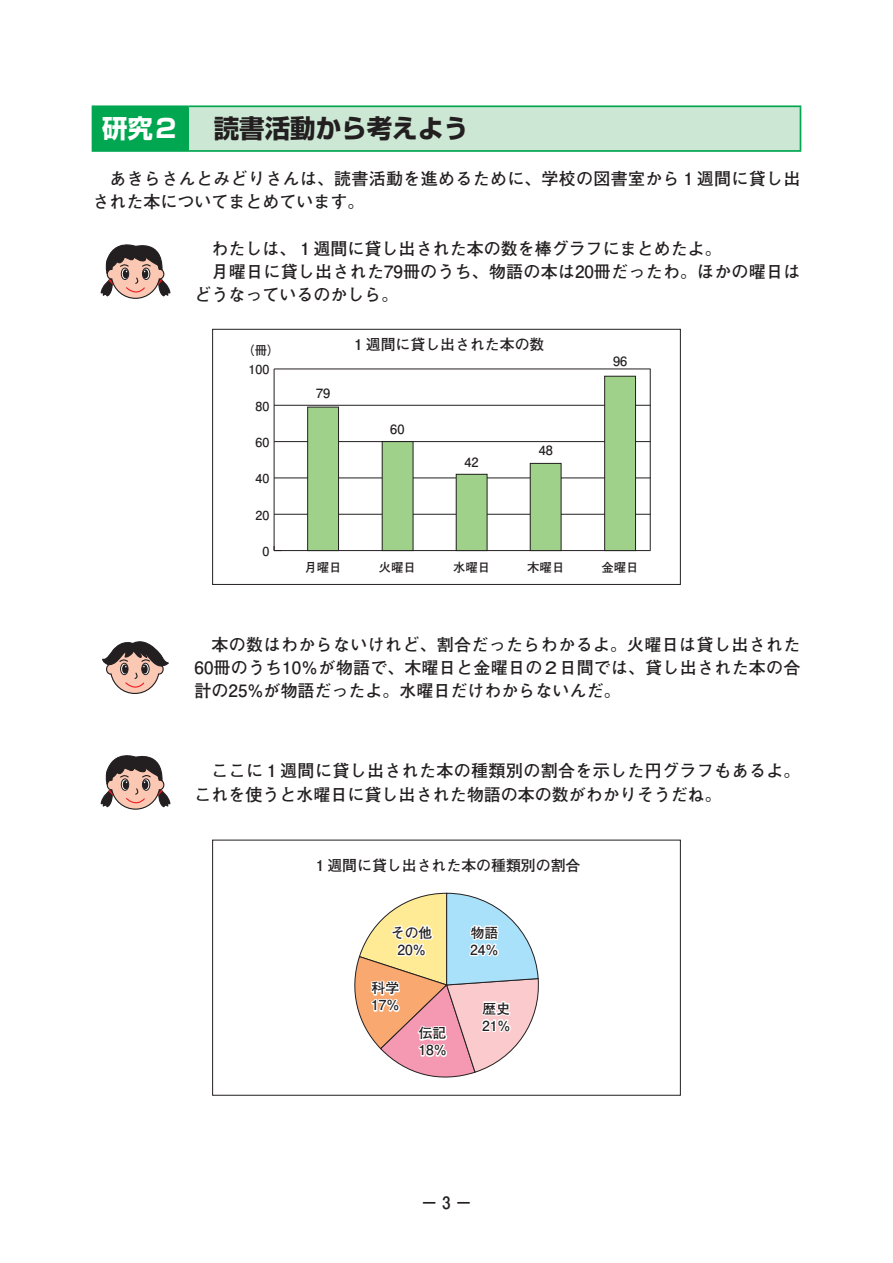
<style>
.page{position:relative;width:893px;height:1263px;background:#fff}
.page>*{position:absolute;margin:0;border:0;box-sizing:border-box;transform-origin:0 0}
.t1{font:25.5px "Shin Go Pr 5 Bold 90 pv RKSJ V";color:#231f20}
.t2{font:25.5px "Shin Go Pr 5 Bold 90 pv RKSJ V";color:#fff}
.t3{font:16.95px/23.4px "Futo Go B101 Pr 5 Bold 90 pv RKSJ H";color:#231f20}
.t4{font:16.95px/23.4px "Futo Go B101 Pr 5 Bold 90 pv RKSJ H";letter-spacing:.02em;color:#231f20}
.t5{font:14.85px "Futo Go B101 Pr 6 Bold 90 pv RKSJ H";color:#231f20}
.t6{font:13.8px/17px "Futo Go B101 Pr 6 Bold 90 pv RKSJ H";color:#231f20}
.t7{font:12.75px "Futo Go B101 Pr 6 Bold 90 pv RKSJ H";color:#231f20}
.t8{font:12.45px "Futo Go B101 Pr 6 Bold 90 pv RKSJ H";color:#231f20}
</style>
<div class="page">
<div style="left:92px;top:106px;width:96px;height:45px;background:#00a650"></div>
<div style="left:188px;top:106px;width:612px;height:45px;background:#cce7d3"></div>
<hr style="left:92px;top:105px;width:96px;height:2px;background:#00a650">
<hr style="left:188px;top:105px;width:613px;height:2px;background:#00a650">
<hr style="left:187px;top:107px;width:2px;height:43px;background:#00a650">
<hr style="left:800px;top:107px;width:1px;height:43px;background:#00a650">
<hr style="left:92px;top:150px;width:709px;height:2px;background:#00a650">
<svg style="left:102px;top:641px;width:67px;height:53px"></svg>
<svg style="left:100px;top:755px;width:71px;height:55px"></svg>
<svg style="left:354px;top:893px;width:185px;height:185px"></svg>
<div style="left:212px;top:840px;width:469px;height:255px;border:1px solid #231f20"></div>
<svg style="left:100px;top:244px;width:71px;height:55px"></svg>
<hr style="left:274px;top:550px;width:376px;height:1px;background:#231f20">
<hr style="left:274px;top:369px;width:1px;height:182px;background:#231f20">
<hr style="left:274px;top:514px;width:376px;height:1px;background:#231f20">
<hr style="left:274px;top:478px;width:376px;height:1px;background:#231f20">
<hr style="left:274px;top:441px;width:376px;height:1px;background:#231f20">
<hr style="left:274px;top:405px;width:376px;height:1px;background:#231f20">
<hr style="left:274px;top:369px;width:376px;height:1px;background:#231f20">
<div style="left:308px;top:407px;width:31px;height:144px;background:#9fd18b"></div>
<div style="left:307px;top:407px;width:32px;height:144px;border:1px solid #231f20"></div>
<div style="left:382px;top:442px;width:31px;height:109px;background:#9fd18b"></div>
<div style="left:382px;top:441px;width:31px;height:110px;border:1px solid #231f20"></div>
<div style="left:456px;top:474px;width:31px;height:77px;background:#9fd18b"></div>
<div style="left:456px;top:474px;width:31px;height:77px;border:1px solid #231f20"></div>
<div style="left:530px;top:463px;width:31px;height:88px;background:#9fd18b"></div>
<div style="left:530px;top:463px;width:31px;height:88px;border:1px solid #231f20"></div>
<div style="left:605px;top:376px;width:30px;height:175px;background:#9fd18b"></div>
<div style="left:604px;top:376px;width:32px;height:175px;border:1px solid #231f20"></div>
<hr style="left:650px;top:369px;width:1px;height:181px;background:#231f20">
<div style="left:212px;top:329px;width:469px;height:256px;border:1px solid #231f20"></div>
<h1 class="t2" style="left:102px;top:119px;width:78px">研究２</h1>
<h1 class="t1" style="left:214px;top:119px;width:257px">読書活動から考えよう</h1>
<p class="t4" style="left:92px;top:169px;width:709px">　あきらさんとみどりさんは、読書活動を進めるために、学校の図書室から１週間に貸し出された本についてまとめています。</p>
<p class="t3" style="left:195px;top:239px;width:607px">　わたしは、１週間に貸し出された本の数を棒グラフにまとめたよ。<br>　月曜日に貸し出された79冊のうち、物語の本は20冊だったわ。ほかの曜日はどうなっているのかしら。</p>
<p class="t8" style="left:242px;top:345px;width:39px">（冊）</p>
<p class="t8" style="left:249px;top:365px;width:22px">100</p>
<p class="t8" style="left:256px;top:401px;width:15px">80</p>
<p class="t8" style="left:256px;top:438px;width:15px">60</p>
<p class="t8" style="left:256px;top:474px;width:15px">40</p>
<p class="t8" style="left:256px;top:510px;width:15px">20</p>
<p class="t8" style="left:262px;top:547px;width:8px">0</p>
<p class="t7" style="left:316px;top:388px;width:16px">79</p>
<p class="t5" style="left:351px;top:339px;width:195px">１週間に貸し出された本の数</p>
<p class="t7" style="left:390px;top:424px;width:16px">60</p>
<p class="t7" style="left:464px;top:457px;width:16px">42</p>
<p class="t7" style="left:539px;top:446px;width:16px">48</p>
<p class="t7" style="left:613px;top:356px;width:16px">96</p>
<p class="t8" style="left:304px;top:563px;width:39px">月曜日</p>
<p class="t8" style="left:379px;top:563px;width:39px">火曜日</p>
<p class="t8" style="left:453px;top:563px;width:39px">水曜日</p>
<p class="t8" style="left:527px;top:563px;width:39px">木曜日</p>
<p class="t8" style="left:601px;top:563px;width:39px">金曜日</p>
<p class="t3" style="left:195px;top:635px;width:607px;text-align:justify">　本の数はわからないけれど、割合だったらわかるよ。火曜日は貸し出された60冊のうち10％が物語で、木曜日と金曜日の２日間では、貸し出された本の合計の25%が物語だったよ。水曜日だけわからないんだ。</p>
<p class="t3" style="left:195px;top:761px;width:607px">　ここに１週間に貸し出された本の種類別の割合を示した円グラフもあるよ。これを使うと水曜日に貸し出された物語の本の数がわかりそうだね。</p>
<p class="t5" style="left:313px;top:860px;width:269px">１週間に貸し出された本の種類別の割合</p>
<p class="t6" style="left:391px;top:926px;width:43px;text-align:center">その他<br>20%</p>
<p class="t6" style="left:371px;top:982px;width:30px">科学<br>17%</p>
<p class="t6" style="left:418px;top:1027px;width:30px">伝記<br>18%</p>
<p class="t6" style="left:470px;top:926px;width:30px">物語<br>24%</p>
<p class="t6" style="left:482px;top:1002px;width:30px">歴史<br>21%</p>
<p class="t3" style="left:442px;top:1193px;width:10px">3</p>
<p class="t3" style="left:421px;top:1193px;width:53px">－　－</p>
</div>
